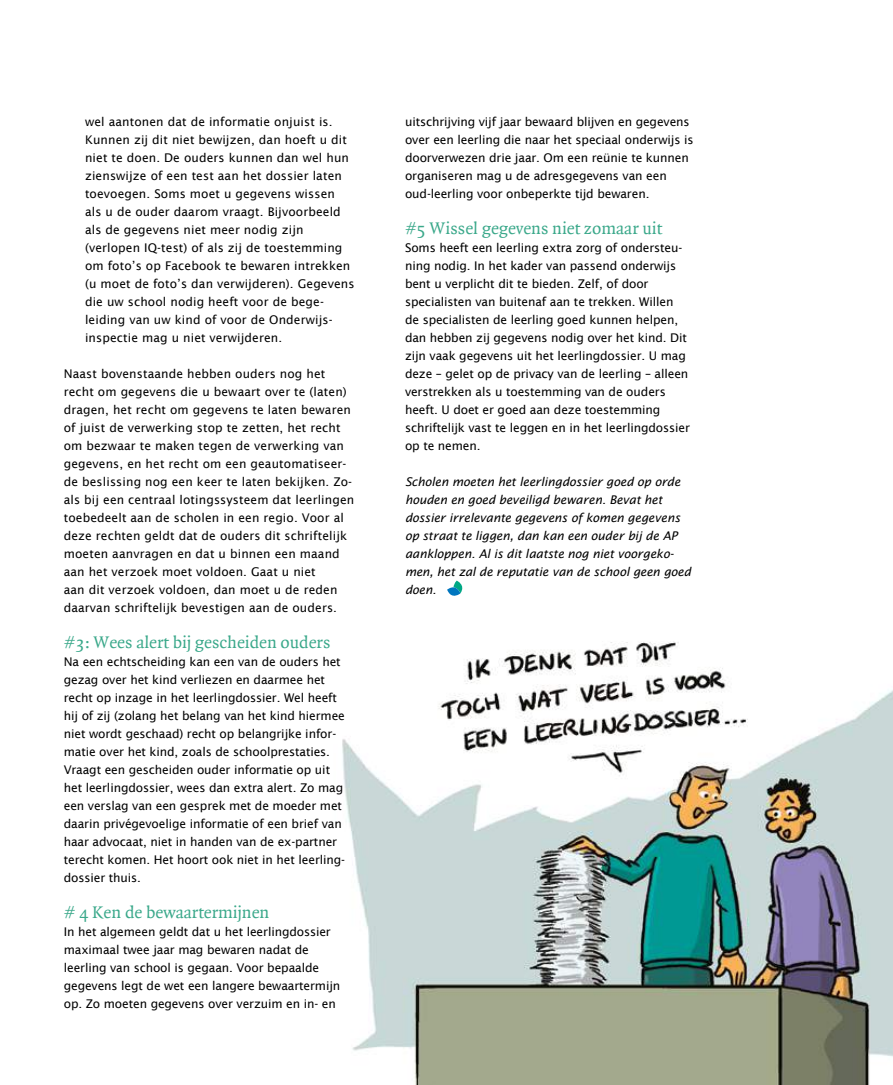
<style>
.page{position:relative;width:893px;height:1085px;background:#fff}
.page>*{position:absolute;margin:0;border:0;box-sizing:border-box;transform-origin:0 0}
.t1{font:18px "Quadraat";color:#3aa88a}
.t2{font:12px/18px "Lucida Sans";letter-spacing:-.01em;color:#000}
.t3{font:12px/18px "Lucida Sans";letter-spacing:.01em;color:#000}
.t4{font:italic 12px/18px "Lucida Sans";letter-spacing:-.01em;color:#000}
</style>
<div class="page">
<img style="left:342px;top:641px;width:551px;height:443px">
<svg style="left:447px;top:580px;width:15px;height:15px"></svg>
<p class="t3" style="left:85px;top:112px;width:271px">wel aantonen dat de informatie onjuist is.<br>Kunnen zij dit niet bewijzen, dan hoeft u dit niet te doen. De ouders kunnen dan wel hun zienswijze of een test aan het dossier laten toevoegen. Soms moet u gegevens wissen<br>als u de ouder daarom vraagt. Bijvoorbeeld als de gegevens niet meer nodig zijn (verlopen IQ-test) of als zij de toestemming om foto’s op Facebook te bewaren intrekken (u moet de foto’s dan verwijderen). Gegevens die uw school nodig heeft voor de bege&shy;leiding van uw kind of voor de Onderwijs&shy;inspectie mag u niet verwijderen.</p>
<p class="t3" style="left:64px;top:364px;width:292px">Naast bovenstaande hebben ouders nog het recht om gegevens die u bewaart over te (laten) dragen, het recht om gegevens te laten bewaren of juist de verwerking stop te zetten, het recht om bezwaar te maken tegen de verwerking van gegevens, en het recht om een geautomatiseer&shy;de beslissing nog een keer te laten bekijken. Zo&shy;als bij een centraal lotingssysteem dat leerlingen toebedeelt aan de scholen in een regio. Voor al deze rechten geldt dat de ouders dit schriftelijk moeten aanvragen en dat u binnen een maand aan het verzoek moet voldoen. Gaat u niet<br>aan dit verzoek voldoen, dan moet u de reden daarvan schriftelijk bevestigen aan de ouders.</p>
<h1 class="t1" style="left:64px;top:633px;width:268px">#3: Wees alert bij gescheiden ouders</h1>
<p class="t2" style="left:64px;top:652px;width:283px">Na een echtscheiding kan een van de ouders het gezag over het kind verliezen en daarmee het recht op inzage in het leerlingdossier. Wel heeft hij of zij (zolang het belang van het kind hiermee niet wordt geschaad) recht op belangrijke infor&shy;matie over het kind, zoals de schoolprestaties.<br>Vraagt een gescheiden ouder informatie op uit het leerlingdossier, wees dan extra alert. Zo mag een verslag van een gesprek met de moeder met daarin privégevoelige informatie of een brief van haar advocaat, niet in handen van de ex-partner terecht komen. Het hoort ook niet in het leerling&shy;dossier thuis.</p>
<h1 class="t1" style="left:64px;top:903px;width:207px"># 4 Ken de bewaartermijnen</h1>
<p class="t2" style="left:64px;top:922px;width:278px">In het algemeen geldt dat u het leerlingdossier maximaal twee jaar mag bewaren nadat de leerling van school is gegaan. Voor bepaalde gegevens legt de wet een langere bewaartermijn op. Zo moeten gegevens over verzuim en in- en</p>
<p class="t2" style="left:405px;top:112px;width:290px">uitschrijving vijf jaar bewaard blijven en gegevens over een leerling die naar het speciaal onderwijs is doorverwezen drie jaar. Om een reünie te kunnen organiseren mag u de adresgegevens van een oud-leerling voor onbeperkte tijd bewaren.</p>
<h1 class="t1" style="left:405px;top:219px;width:259px">#5 Wissel gegevens niet zomaar uit</h1>
<p class="t2" style="left:405px;top:238px;width:286px">Soms heeft een leerling extra zorg of ondersteu&shy;ning nodig. In het kader van passend onderwijs bent u verplicht dit te bieden. Zelf, of door specialisten van buitenaf aan te trekken. Willen de specialisten de leerling goed kunnen helpen, dan hebben zij gegevens nodig over het kind. Dit zijn vaak gegevens uit het leerlingdossier. U mag deze – gelet op de privacy van de leerling – alleen verstrekken als u toestemming van de ouders heeft. U doet er goed aan deze toestemming schriftelijk vast te leggen en in het leerlingdossier op te nemen.</p>
<p class="t4" style="left:405px;top:472px;width:288px">Scholen moeten het leerlingdossier goed op orde houden en goed beveiligd bewaren. Bevat het dossier irrelevante gegevens of komen gegevens op straat te liggen, dan kan een ouder bij de AP aankloppen. Al is dit laatste nog niet voorgeko&shy;men, het zal de reputatie van de school geen goed doen.</p>
</div>
